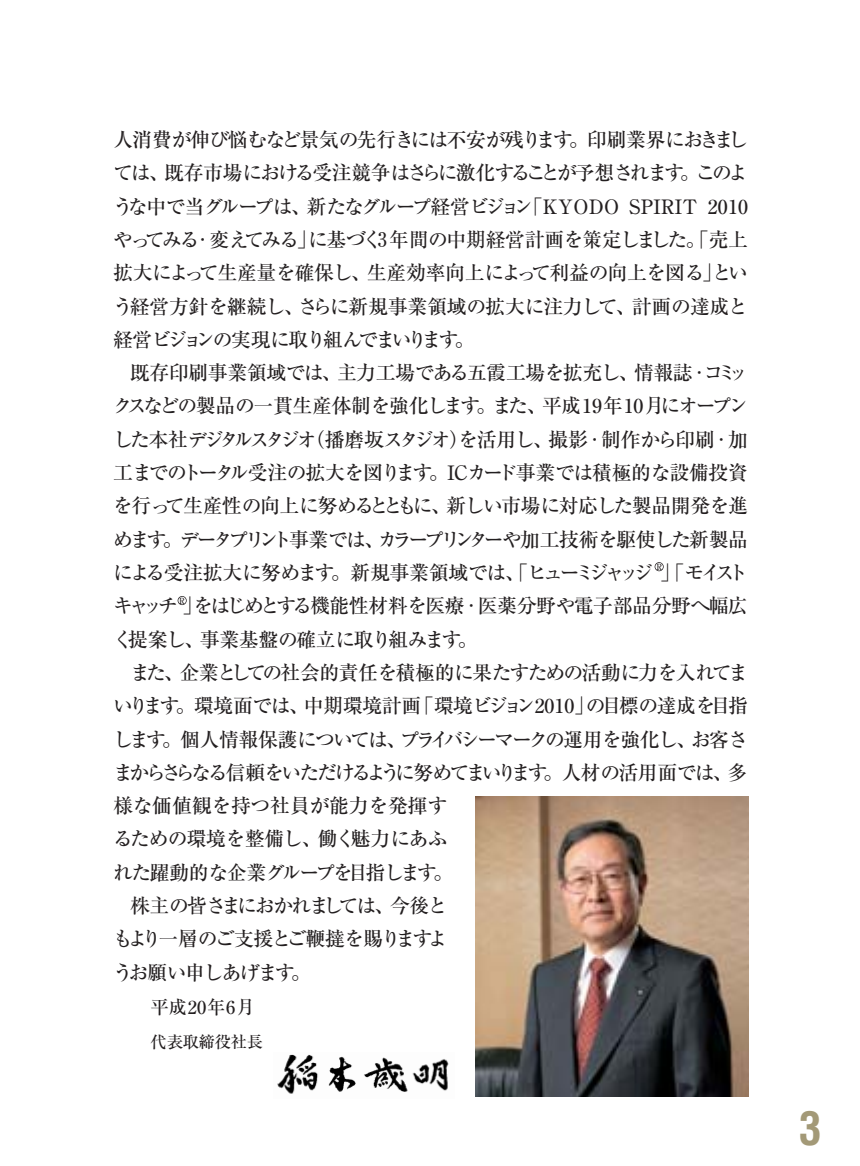
<style>
.page{position:relative;width:860px;height:1166px;background:#fff}
.page>*{position:absolute;margin:0;border:0;box-sizing:border-box;transform-origin:0 0}
.t1{font:700 condensed 45.4px "Helvetica";color:#a39977}
.t2{font:500 19.8px/33.4px "Ryumin";letter-spacing:-.075em;color:#231f20;text-align:justify}
.t3{font:500 19.8px "Ryumin";letter-spacing:-.02em;color:#231f20}
.t4{font:500 19.8px "Ryumin";letter-spacing:-.145em;color:#231f20}
.t5{font:500 19.8px "Ryumin";letter-spacing:-.05em;color:#231f20}
.t6{font:500 19.8px "Ryumin";color:#231f20}
.t7{font:500 18.4px "Ryumin";letter-spacing:.035em;color:#231f20}
.t8{font:500 16.2px "Ryumin";letter-spacing:-.015em;color:#231f20}
.t9{font:500 8.4px "Ryumin";color:#231f20}
</style>
<div class="page">
<img style="left:476px;top:797px;width:272px;height:300px">
<img style="left:277px;top:1054px;width:172px;height:40px">
<div style="left:178px;top:596px;width:9px;height:9px;border:1px solid #231f20;border-radius:50%"></div>
<div style="left:655px;top:562px;width:9px;height:9px;border:1px solid #231f20;border-radius:50%"></div>
<p class="t2" style="left:113px;top:126px;width:636px">人消費が伸び悩むなど景気の先行きには不安が残ります。印刷業界におきましては、既存市場における受注競争はさらに激化することが予想されます。このような中で当グループは、新たなグループ経営ビジョン「KYODO SPIRIT 2010やってみる・変えてみる」に基づく３年間の中期経営計画を策定しました。「売上拡大によって生産量を確保し、生産効率向上によって利益の向上を図る」という経営方針を継続し、さらに新規事業領域の拡大に注力して、計画の達成と経営ビジョンの実現に取り組んでまいります。</p>
<p class="t2" style="left:113px;top:359px;width:636px;text-indent:17px">既存印刷事業領域では、主力工場である五霞工場を拡充し、情報誌・コミックスなどの製品の一貫生産体制を強化します。また、平成19年10月にオープンした本社デジタルスタジオ（播磨坂スタジオ）を活用し、撮影・制作から印刷・加工までのトータル受注の拡大を図ります。ＩＣカード事業では積極的な設備投資を行って生産性の向上に努めるとともに、新しい市場に対応した製品開発を進めます。データプリント事業では、カラープリンターや加工技術を駆使した新製品による受注拡大に努めます。新規事業領域では、「ヒューミジャッジ」「モイストキャッチ」をはじめとする機能性材料を医療・医薬分野や電子部品分野へ幅広く提案し、事業基盤の確立に取り組みます。</p>
<p class="t2" style="left:130px;top:659px;width:619px">また、企業としての社会的責任を積極的に果たすための活動に力を入れてま</p>
<p class="t3" style="left:113px;top:699px;width:636px">いります。環境面では、中期環境計画「環境ビジョン2010」の目標の達成を目指</p>
<p class="t2" style="left:113px;top:725px;width:636px">します。個人情報保護については、プライバシーマークの運用を強化し、お客さ</p>
<p class="t4" style="left:113px;top:766px;width:636px">まからさらなる信頼をいただけるように努めてまいります。人材の活用面では、多</p>
<p class="t6" style="left:113px;top:799px;width:336px">様な価値観を持つ社員が能力を発揮す</p>
<p class="t5" style="left:113px;top:832px;width:336px">るための環境を整備し、働く魅力にあふ</p>
<p class="t2" style="left:113px;top:858px;width:342px">れた躍動的な企業グループを目指します。</p>
<p class="t2" style="left:130px;top:892px;width:319px">株主の皆さまにおかれましては、今後と</p>
<p class="t2" style="left:113px;top:925px;width:336px">もより一層のご支援とご鞭撻を賜りますよ</p>
<p class="t2" style="left:113px;top:958px;width:199px">うお願い申しあげます。</p>
<p class="t7" style="left:151px;top:1000px;width:106px">平成20年6月</p>
<p class="t8" style="left:151px;top:1036px;width:114px">代表取締役社長</p>
<p class="t9" style="left:655px;top:564px;width:10px">Ｒ</p>
<p class="t9" style="left:178px;top:598px;width:10px">Ｒ</p>
<h1 class="t1" style="left:799px;top:1111px;width:24px">3</h1>
</div>
